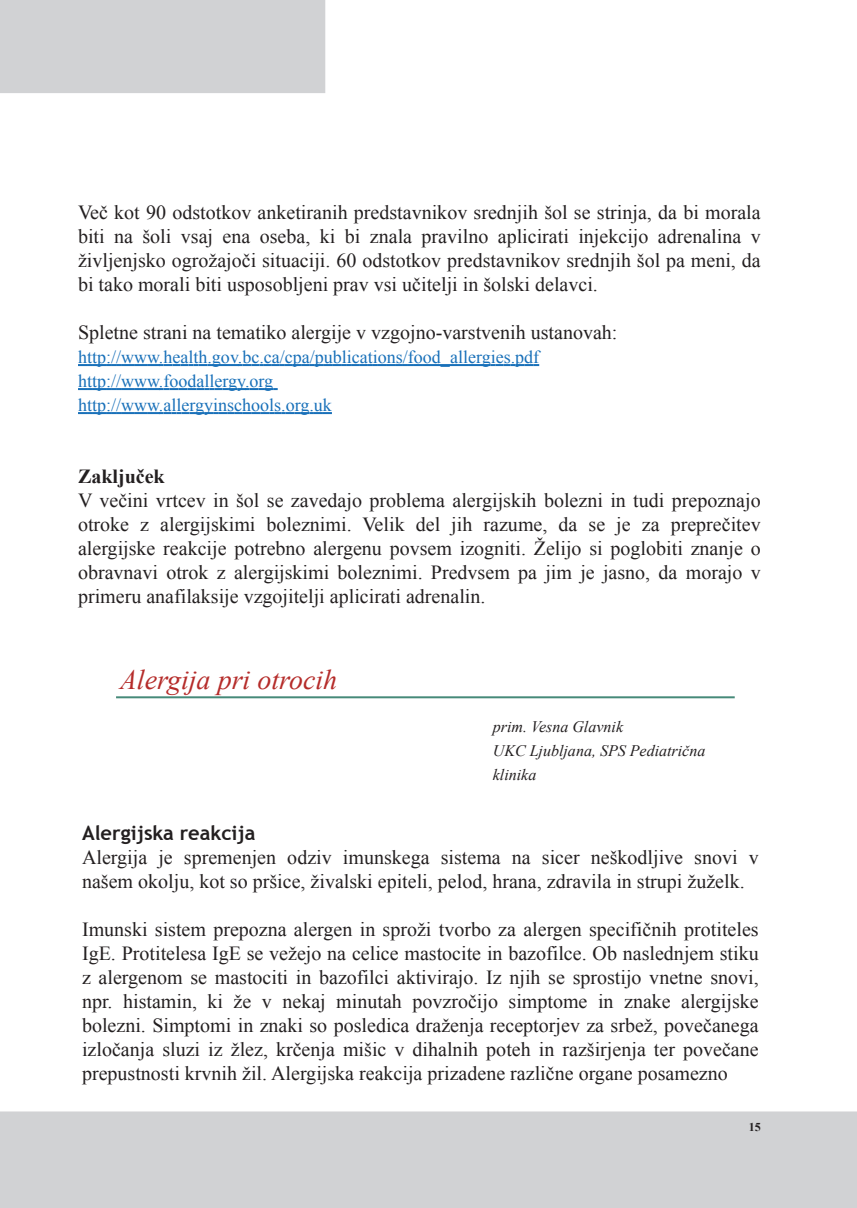
<style>
.page{position:relative;width:857px;height:1208px;background:#fff}
.page>*{position:absolute;margin:0;border:0;box-sizing:border-box;transform-origin:0 0}
.t1{font:italic 28px "Times New Roman";color:#b52c2a}
.t2{font:20px/24px "Times New Roman";color:#231f20;text-align:justify}
.t3{font:700 20px "Trebuchet MS";color:#231f20}
.t4{font:700 20px "Times New Roman";color:#231f20}
.t5{font:18px/24px "Times New Roman";color:#1870b9}
.t6{font:italic 16px/24px "Times New Roman";color:#231f20}
.t7{font:700 12px "Times New Roman";color:#231f20}
</style>
<div class="page">
<div style="left:0;top:1111px;width:856px;height:97px;background:#d1d2d4"></div>
<div style="left:0;top:0;width:325px;height:93px;background:#d1d2d4"></div>
<svg style="left:78px;top:364px;width:461px;height:2px"></svg>
<svg style="left:78px;top:388px;width:199px;height:2px"></svg>
<svg style="left:78px;top:412px;width:254px;height:2px"></svg>
<hr style="left:116px;top:696px;width:618px;height:2px;background:#468a79">
<p class="t2" style="left:78px;top:200px;width:683px">Več kot 90 odstotkov anketiranih predstavnikov srednjih šol se strinja, da bi morala biti na šoli vsaj ena oseba, ki bi znala pravilno aplicirati injekcijo adrenalina v življenjsko ogrožajoči situaciji. 60 odstotkov predstavnikov srednjih šol pa meni, da bi tako morali biti usposobljeni prav vsi učitelji in šolski delavci.</p>
<p class="t2" style="left:78px;top:320px;width:540px">Spletne strani na tematiko alergije v vzgojno-varstvenih ustanovah:</p>
<p class="t5" style="left:78px;top:345px;width:462px">http://www.health.gov.bc.ca/cpa/publications/food_allergies.pdf http://www.foodallergy.org<br>http://www.allergyinschools.org.uk</p>
<p class="t4" style="left:78px;top:465px;width:88px">Zaključek</p>
<p class="t2" style="left:78px;top:488px;width:683px">V večini vrtcev in šol se zavedajo problema alergijskih bolezni in tudi prepoznajo otroke z alergijskimi boleznimi. Velik del jih razume, da se je za preprečitev alergijske reakcije potrebno alergenu povsem izogniti. Želijo si poglobiti znanje o obravnavi otrok z alergijskimi boleznimi. Predvsem pa jim je jasno, da morajo v primeru anafilaksije vzgojitelji aplicirati adrenalin.</p>
<h1 class="t1" style="left:120px;top:664px;width:219px">Alergija pri otrocih</h1>
<p class="t6" style="left:492px;top:715px;width:214px">prim. Vesna Glavnik<br>UKC Ljubljana, SPS Pediatrična klinika</p>
<p class="t3" style="left:82px;top:821px;width:175px">Alergijska reakcija</p>
<p class="t2" style="left:82px;top:845px;width:677px">Alergija je spremenjen odziv imunskega sistema na sicer neškodljive snovi v našem okolju, kot so pršice, živalski epiteli, pelod, hrana, zdravila in strupi žuželk.</p>
<p class="t2" style="left:82px;top:917px;width:677px">Imunski sistem prepozna alergen in sproži tvorbo za alergen specifičnih protiteles IgE. Protitelesa IgE se vežejo na celice mastocite in bazofilce. Ob naslednjem stiku z alergenom se mastociti in bazofilci aktivirajo. Iz njih se sprostijo vnetne snovi, npr. histamin, ki že v nekaj minutah povzročijo simptome in znake alergijske bolezni. Simptomi in znaki so posledica draženja receptorjev za srbež, povečanega izločanja sluzi iz žlez, krčenja mišic v dihalnih poteh in razširjenja ter povečane prepustnosti krvnih žil. Alergijska reakcija prizadene različne organe posamezno</p>
<p class="t7" style="left:748px;top:1119px;width:13px">15</p>
</div>
